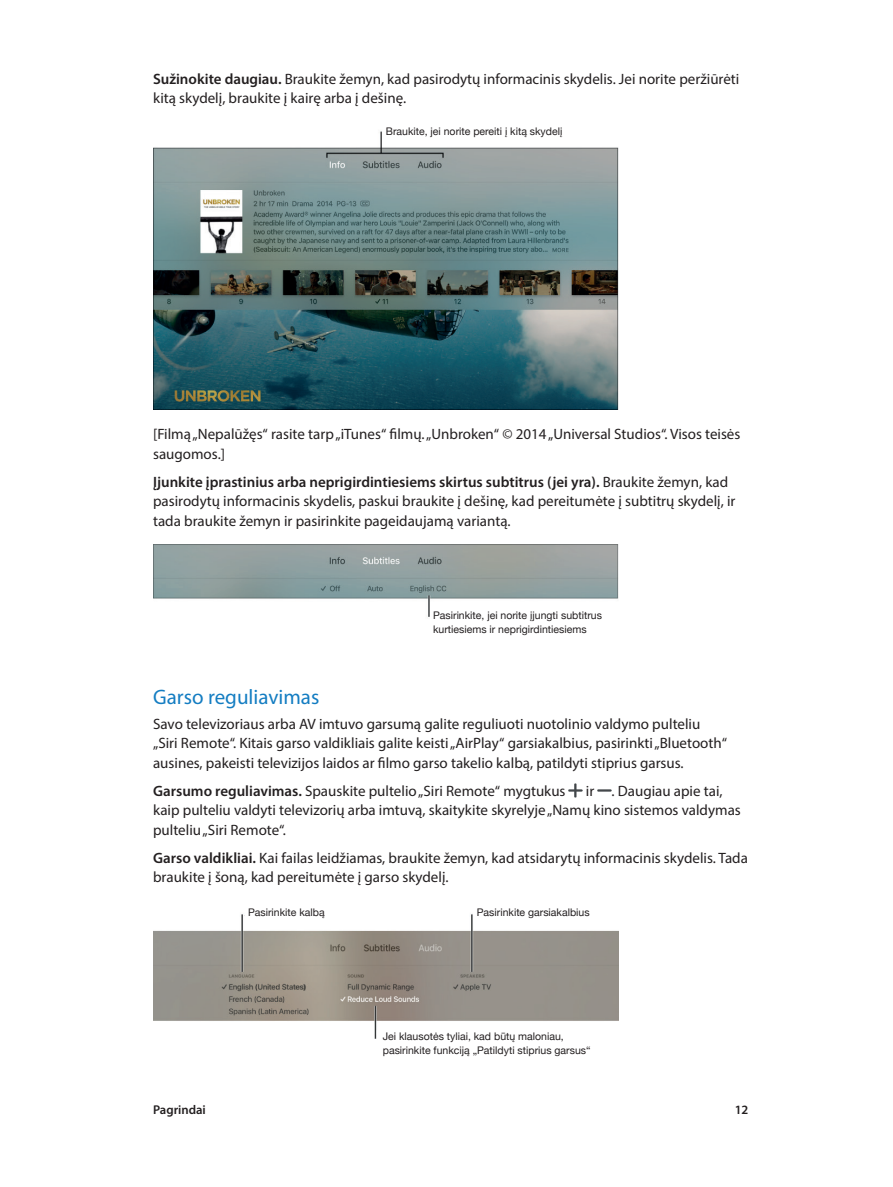
<style>
.page{position:relative;width:893px;height:1187px;background:#fff}
.page>*{position:absolute;margin:0;border:0;box-sizing:border-box;transform-origin:0 0}
.t1{font:21px "Myriad Pro";color:#147dc2}
.t2{font:15px/19.5px "Myriad Pro";color:#231f20}
.t3{font:600 12.75px "Myriad Pro";color:#231f20}
.t4{font:10.5px/13.5px "Helvetica Neue";color:#231f20}
.s1{font-weight:600}
</style>
<div class="page">
<img style="left:153px;top:131px;width:466px;height:278px">
<img style="left:569px;top:783px;width:14px;height:14px">
<img style="left:598px;top:789px;width:14px;height:3px">
<img style="left:153px;top:545px;width:466px;height:72px">
<img style="left:154px;top:914px;width:464px;height:125px">
<p class="t2" style="left:153px;top:69px;width:588px"><span class="s1">Sužinokite daugiau.</span> Braukite žemyn, kad pasirodytų informacinis skydelis. Jei norite peržiūrėti kitą skydelį, braukite į kairę arba į dešinę.</p>
<p class="t4" style="left:386px;top:125px;width:178px">Braukite, jei norite pereiti į kitą skydelį</p>
<p class="t2" style="left:153px;top:424px;width:589px">[Filmą „Nepalūžęs“ rasite tarp „iTunes“ filmų. „Unbroken“ © 2014 „Universal Studios“. Visos teisės saugomos.]</p>
<p class="t2" style="left:153px;top:472px;width:584px"><span class="s1">Įjunkite įprastinius arba neprigirdintiesiems skirtus subtitrus (jei yra).</span> Braukite žemyn, kad pasirodytų informacinis skydelis, paskui braukite į dešinę, kad pereitumėte į subtitrų skydelį, ir tada braukite žemyn ir pasirinkite pageidaujamą variantą.</p>
<p class="t4" style="left:433px;top:609px;width:170px">Pasirinkite, jei norite įjungti subtitrus kurtiesiems ir neprigirdintiesiems</p>
<h1 class="t1" style="left:153px;top:684px;width:168px">Garso reguliavimas</h1>
<p class="t2" style="left:153px;top:713px;width:575px">Savo televizoriaus arba AV imtuvo garsumą galite reguliuoti nuotolinio valdymo pulteliu „Siri Remote“. Kitais garso valdikliais galite keisti „AirPlay“ garsiakalbius, pasirinkti „Bluetooth“ ausines, pakeisti televizijos laidos ar filmo garso takelio kalbą, patildyti stiprius garsus.</p>
<p class="t2" style="left:153px;top:780px;width:414px"><span class="s1">Garsumo reguliavimas.</span> Spauskite pultelio „Siri Remote“ mygtukus</p>
<p class="t2" style="left:153px;top:780px;width:589px;text-indent:433px">ir . Daugiau apie tai, kaip pulteliu valdyti televizorių arba imtuvą, skaitykite skyrelyje „Namų kino sistemos valdymas pulteliu „Siri Remote“.</p>
<p class="t2" style="left:153px;top:847px;width:596px"><span class="s1">Garso valdikliai.</span> Kai failas leidžiamas, braukite žemyn, kad atsidarytų informacinis skydelis. Tada braukite į šoną, kad pereitumėte į garso skydelį.</p>
<p class="t4" style="left:248px;top:906px;width:78px">Pasirinkite kalbą</p>
<p class="t4" style="left:477px;top:906px;width:114px">Pasirinkite garsiakalbius</p>
<p class="t4" style="left:383px;top:1030px;width:209px">Jei klausotės tyliai, kad būtų maloniau, pasirinkite funkciją „Patildyti stiprius garsus“</p>
<p class="t3" style="left:153px;top:1101px;width:54px">Pagrindai</p>
<p class="t3" style="left:735px;top:1101px;width:15px">12</p>
</div>
